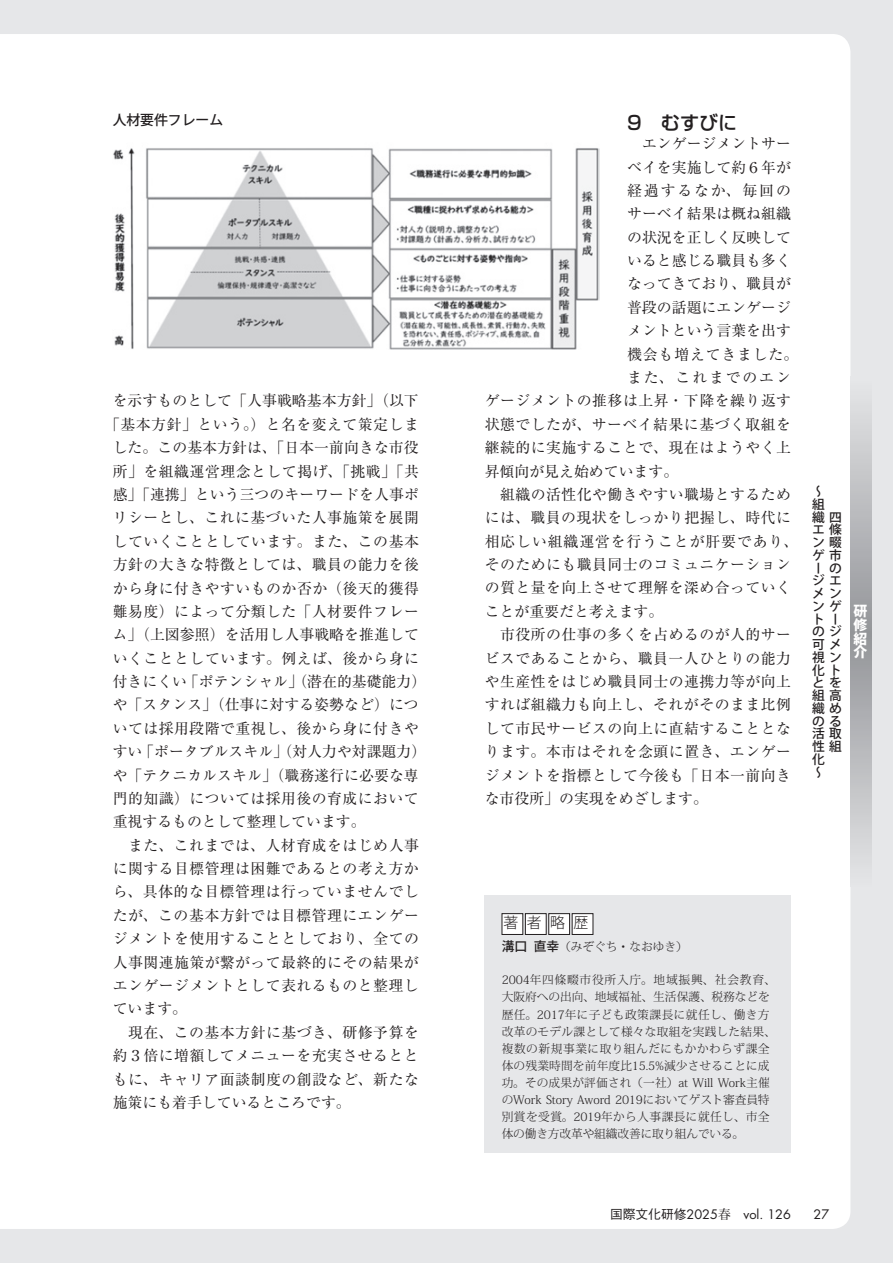
<style>
.page{position:relative;width:893px;height:1263px;background:#e6e7e9}
.page>*{position:absolute;margin:0;border:0;box-sizing:border-box;transform-origin:0 0}
.t1{font:500 19.2px "Shin Go Pro";color:#231f20}
.t2{font:14.85px "Ryumin Pro";letter-spacing:.03em;color:#231f20}
.t3{font:14.85px "Ryumin Pro";color:#231f20}
.t4{font:14.85px "Ryumin Pro";letter-spacing:.005em;color:#231f20}
.t5{font:14.85px "Ryumin Pro";letter-spacing:.125em;color:#231f20}
.t6{font:14.85px "Ryumin Pro";letter-spacing:.06em;color:#231f20}
.t7{font:14.85px "Ryumin Pro";letter-spacing:.055em;color:#231f20}
.t8{font:300 14.85px "Koz Go Pro";color:#231f20}
.t9{font:500 13.8px "Koz Go Pro";color:#231f20}
.t10{font:800 13.8px/13.8px "Koz Go Pro";color:#fff;text-align:justify}
.t11{font:500 12.75px/12.8px "Koz Go Pro";color:#231f20}
.t12{font:12.75px "Futura";color:#231f20}
.t13{font:300 11.7px/17px "Koz Min Pro";letter-spacing:.01em;color:#231f20}
.s1{font-family:"Koz Go Pro";font-weight:500;font-size:12.75px}
.s2{font-family:"Gothic BBB Pro";font-weight:500}
.s3{font-family:"Koz Min Pro"}
</style>
<div class="page">
<div style="left:0;top:34px;width:850px;height:1195px;background:#fff"></div>
<svg style="left:850px;top:411px;width:22px;height:446px;background:#b7b8bb"></svg>
<div style="left:485px;top:895px;width:306px;height:257px;background:#e6e7e9"></div>
<div style="left:502px;top:914px;width:21px;height:20px;background:#fff"></div>
<div style="left:502px;top:913px;width:21px;height:22px;border:1px solid #231f20"></div>
<div style="left:525px;top:914px;width:21px;height:20px;background:#fff"></div>
<div style="left:525px;top:913px;width:21px;height:22px;border:1px solid #231f20"></div>
<div style="left:549px;top:914px;width:21px;height:20px;background:#fff"></div>
<div style="left:549px;top:913px;width:21px;height:22px;border:1px solid #231f20"></div>
<div style="left:572px;top:914px;width:21px;height:20px;background:#fff"></div>
<div style="left:572px;top:913px;width:21px;height:22px;border:1px solid #231f20"></div>
<img style="left:113px;top:132px;width:487px;height:218px">
<div style="left:199px;top:118px;width:130px;height:18px;background:#fff"></div>
<p class="t9" style="left:113px;top:111px;width:112px">人材要件フレーム</p>
<p class="t4" style="left:113px;top:389px;width:308px">を示すものとして「人事戦略基本方針」（以下</p>
<p class="t2" style="left:105px;top:413px;width:315px">「基本方針」という。）と名を変えて策定しま</p>
<p class="t4" style="left:113px;top:436px;width:308px">した。この基本方針は、「日本一前向きな市役</p>
<p class="t2" style="left:113px;top:459px;width:308px">所」を組織運営理念として掲げ、「挑戦」「共</p>
<p class="t4" style="left:113px;top:483px;width:308px">感」「連携」という三つのキーワードを人事ポ</p>
<p class="t2" style="left:113px;top:506px;width:308px">リシーとし、これに基づいた人事施策を展開</p>
<p class="t2" style="left:113px;top:529px;width:308px">していくこととしています。また、この基本</p>
<p class="t2" style="left:113px;top:553px;width:308px">方針の大きな特徴としては、職員の能力を後</p>
<p class="t2" style="left:113px;top:576px;width:308px">から身に付きやすいものか否か（後天的獲得</p>
<p class="t2" style="left:113px;top:600px;width:308px">難易度）によって分類した「人材要件フレー</p>
<p class="t4" style="left:113px;top:623px;width:308px">ム」（上図参照）を活用し人事戦略を推進して</p>
<p class="t2" style="left:113px;top:646px;width:308px">いくこととしています。例えば、後から身に</p>
<p class="t3" style="left:113px;top:670px;width:315px">付きにくい「ポテンシャル」（潜在的基礎能力）</p>
<p class="t4" style="left:113px;top:693px;width:308px">や「スタンス」（仕事に対する姿勢など）につ</p>
<p class="t2" style="left:113px;top:716px;width:308px">いては採用段階で重視し、後から身に付きや</p>
<p class="t3" style="left:113px;top:740px;width:315px">すい「ポータブルスキル」（対人力や対課題力）</p>
<p class="t4" style="left:113px;top:763px;width:308px">や「テクニカルスキル」（職務遂行に必要な専</p>
<p class="t2" style="left:113px;top:787px;width:308px">門的知識）については採用後の育成において</p>
<p class="t3" style="left:113px;top:810px;width:254px">重視するものとして整理しています。</p>
<p class="t2" style="left:113px;top:833px;width:308px">　また、これまでは、人材育成をはじめ人事</p>
<p class="t2" style="left:113px;top:857px;width:308px">に関する目標管理は困難であるとの考え方か</p>
<p class="t2" style="left:113px;top:880px;width:308px">ら、具体的な目標管理は行っていませんでし</p>
<p class="t2" style="left:113px;top:904px;width:308px">たが、この基本方針では目標管理にエンゲー</p>
<p class="t2" style="left:113px;top:927px;width:308px">ジメントを使用することとしており、全ての</p>
<p class="t2" style="left:113px;top:950px;width:308px">人事関連施策が繋がって最終的にその結果が</p>
<p class="t2" style="left:113px;top:974px;width:308px">エンゲージメントとして表れるものと整理し</p>
<p class="t2" style="left:113px;top:997px;width:76px">ています。</p>
<p class="t2" style="left:113px;top:1020px;width:308px">　現在、この基本方針に基づき、研修予算を</p>
<p class="t2" style="left:113px;top:1044px;width:308px">約３倍に増額してメニューを充実させるとと</p>
<p class="t2" style="left:113px;top:1067px;width:308px">もに、キャリア面談制度の創設など、新たな</p>
<p class="t3" style="left:113px;top:1091px;width:240px">施策にも着手しているところです。</p>
<p class="t1" style="left:627px;top:106px;width:112px">9　むすびに</p>
<p class="t3" style="left:627px;top:132px;width:165px">　エンゲージメントサー</p>
<p class="t3" style="left:627px;top:155px;width:165px">ベイを実施して約６年が</p>
<p class="t5" style="left:627px;top:179px;width:165px">経過するなか、毎回の</p>
<p class="t3" style="left:627px;top:202px;width:165px">サーベイ結果は概ね組織</p>
<p class="t3" style="left:627px;top:225px;width:165px">の状況を正しく反映して</p>
<p class="t3" style="left:627px;top:249px;width:165px">いると感じる職員も多く</p>
<p class="t3" style="left:627px;top:272px;width:165px">なってきており、職員が</p>
<p class="t3" style="left:627px;top:296px;width:165px">普段の話題にエンゲージ</p>
<p class="t3" style="left:627px;top:319px;width:165px">メントという言葉を出す</p>
<p class="t7" style="left:627px;top:342px;width:173px">機会も増えてきました。</p>
<p class="t5" style="left:627px;top:366px;width:165px">また、これまでのエン</p>
<p class="t2" style="left:485px;top:389px;width:308px">ゲージメントの推移は上昇・下降を繰り返す</p>
<p class="t2" style="left:485px;top:412px;width:308px">状態でしたが、サーベイ結果に基づく取組を</p>
<p class="t2" style="left:485px;top:436px;width:308px">継続的に実施することで、現在はようやく上</p>
<p class="t3" style="left:485px;top:459px;width:195px">昇傾向が見え始めています。</p>
<p class="t2" style="left:485px;top:483px;width:308px">　組織の活性化や働きやすい職場とするため</p>
<p class="t2" style="left:485px;top:506px;width:308px">には、職員の現状をしっかり把握し、時代に</p>
<p class="t6" style="left:485px;top:529px;width:315px">相応しい組織運営を行うことが肝要であり、</p>
<p class="t2" style="left:485px;top:553px;width:308px">そのためにも職員同士のコミュニケーション</p>
<p class="t2" style="left:485px;top:576px;width:308px">の質と量を向上させて理解を深め合っていく</p>
<p class="t3" style="left:485px;top:600px;width:180px">ことが重要だと考えます。</p>
<p class="t2" style="left:485px;top:623px;width:308px">　市役所の仕事の多くを占めるのが人的サー</p>
<p class="t2" style="left:485px;top:646px;width:308px">ビスであることから、職員一人ひとりの能力</p>
<p class="t2" style="left:485px;top:670px;width:308px">や生産性をはじめ職員同士の連携力等が向上</p>
<p class="t2" style="left:485px;top:693px;width:308px">すれば組織力も向上し、それがそのまま比例</p>
<p class="t2" style="left:485px;top:716px;width:308px">して市民サービスの向上に直結することとな</p>
<p class="t2" style="left:485px;top:740px;width:308px">ります。本市はそれを念頭に置き、エンゲー</p>
<p class="t2" style="left:485px;top:763px;width:308px">ジメントを指標として今後も「日本一前向き</p>
<p class="t3" style="left:485px;top:787px;width:225px">な市役所」の実現をめざします。</p>
<p class="t11" style="left:812px;top:486px;width:14px">～組</p>
<p class="t11" style="left:812px;top:511px;width:30px">織四</p>
<p class="t11" style="left:812px;top:524px;width:31px">エ條</p>
<p class="t11" style="left:812px;top:537px;width:31px">ン畷</p>
<p class="t11" style="left:812px;top:549px;width:31px">ゲ市</p>
<p class="t11" style="left:829px;top:562px;width:13px">の</p>
<p class="t11" style="left:812px;top:575px;width:30px">ジエ</p>
<p class="t11" style="left:829px;top:588px;width:13px">ン</p>
<p class="t11" style="left:812px;top:600px;width:31px">ンゲ</p>
<p class="t11" style="left:829px;top:613px;width:9px">ー</p>
<p class="t11" style="left:812px;top:626px;width:31px">のジ</p>
<p class="t11" style="left:812px;top:639px;width:29px">可メ</p>
<p class="t11" style="left:812px;top:651px;width:30px">視ン</p>
<p class="t11" style="left:812px;top:664px;width:29px">化ト</p>
<p class="t11" style="left:829px;top:677px;width:13px">を</p>
<p class="t11" style="left:812px;top:690px;width:31px">組高</p>
<p class="t11" style="left:812px;top:702px;width:30px">織め</p>
<p class="t11" style="left:812px;top:715px;width:30px">のる</p>
<p class="t11" style="left:812px;top:728px;width:31px">活取</p>
<p class="t11" style="left:812px;top:741px;width:31px">性組</p>
<p class="t11" style="left:812px;top:556px;width:12px;line-height:25.5px">ーメト</p>
<p class="t11" style="left:812px;top:677px;width:12px">と</p>
<p class="t11" style="left:812px;top:753px;width:14px">化～</p>
<p class="t10" style="left:854px;top:605px;width:15px">研修紹介</p>
<p class="t8" style="left:503px;top:913px;width:87px">著者略歴</p>
<p class="t13" style="left:502px;top:938px;width:188px"><span class="s1">溝口直幸</span>（みぞぐち・なおゆき）</p>
<p class="t13" style="left:502px;top:971px;width:276px">2004年四條畷市役所入庁。地域振興、社会教育、大阪府への出向、地域福祉、生活保護、税務などを歴任。2017年に子ども政策課長に就任し、働き方改革のモデル課として様々な取組を実践した結果、複数の新規事業に取り組んだにもかかわらず課全体の残業時間を前年度比15.5%減少させることに成功。その成果が評価され（一社）at Will Work主催のWork Story Aword 2019においてゲスト審査員特別賞を受賞。2019年から人事課長に就任し、市全体の働き方改革や組織改善に取り組んでいる。</p>
<p class="t12" style="left:610px;top:1205px;width:182px"><span class="s2">国際文化研修</span>2025<span class="s3">春　</span>vol. 126</p>
<p class="t12" style="left:813px;top:1205px;width:17px">27</p>
</div>
